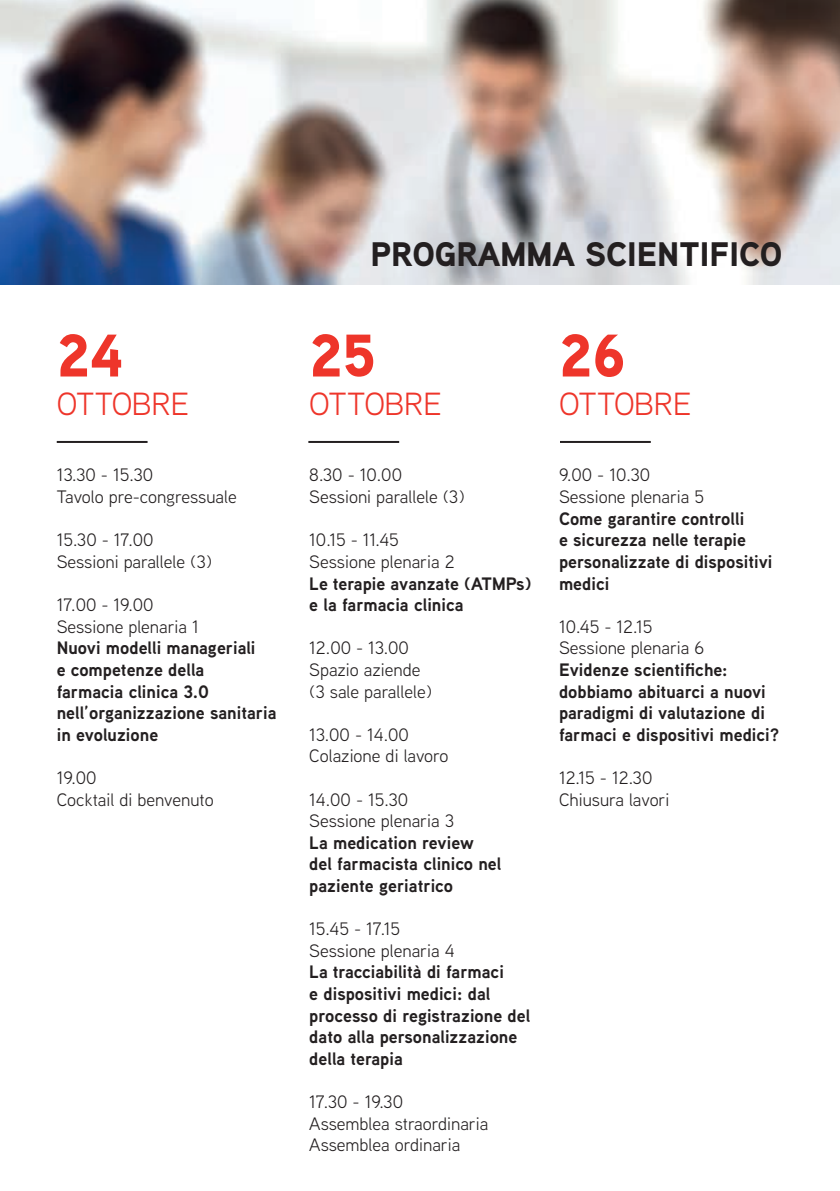
<style>
.page{position:relative;width:840px;height:1191px;background:#fff}
.page>*{position:absolute;margin:0;border:0;box-sizing:border-box;transform-origin:0 0}
.t1{font:900 60px "Aaux Next";color:#ee352a}
.t2{font:900 34px "Aaux Next";color:#231f20}
.t3{font:32px "Aaux Next";letter-spacing:-.01em;color:#ee352a}
.t4{font:700 18px/21.6px "Aaux Next";color:#231f20}
.t5{font:18px/21.6px "Aaux Next";color:#231f20}
</style>
<div class="page">
<img style="left:0;top:0;width:839px;height:284px">
<hr style="left:57px;top:441px;width:90px;height:2px;background:#231f20">
<hr style="left:308px;top:441px;width:91px;height:2px;background:#231f20">
<hr style="left:559px;top:441px;width:91px;height:2px;background:#231f20">
<h1 class="t1" style="left:57px;top:313px;width:68px">24</h1>
<h3 class="t3" style="left:57px;top:382px;width:134px">OTTOBRE</h3>
<p class="t5" style="left:57px;top:464px;width:181px">13.30 - 15.30<br>Tavolo pre-congressuale</p>
<p class="t5" style="left:57px;top:528px;width:157px">15.30 - 17.00<br>Sessioni parallele (3)</p>
<p class="t5" style="left:57px;top:593px;width:143px">17.00 - 19.00<br>Sessione plenaria 1</p>
<p class="t4" style="left:57px;top:637px;width:221px">Nuovi modelli manageriali<br>e competenze della<br>farmacia clinica 3.0 nell’organizzazione sanitaria in evoluzione</p>
<p class="t5" style="left:57px;top:766px;width:158px">19.00<br>Cocktail di benvenuto</p>
<h2 class="t2" style="left:370px;top:230px;width:413px">PROGRAMMA SCIENTIFICO</h2>
<h1 class="t1" style="left:309px;top:313px;width:68px">25</h1>
<h3 class="t3" style="left:309px;top:382px;width:134px">OTTOBRE</h3>
<p class="t5" style="left:309px;top:464px;width:157px">8.30 - 10.00<br>Sessioni parallele (3)</p>
<p class="t5" style="left:309px;top:528px;width:147px">10.15 - 11.45<br>Sessione plenaria 2</p>
<p class="t4" style="left:309px;top:572px;width:224px">Le terapie avanzate (ATMPs) e la farmacia clinica</p>
<p class="t5" style="left:309px;top:636px;width:124px">12.00 - 13.00<br>Spazio aziende (3 sale parallele)</p>
<p class="t5" style="left:309px;top:723px;width:141px">13.00 - 14.00<br>Colazione di lavoro</p>
<p class="t5" style="left:309px;top:788px;width:146px">14.00 - 15.30<br>Sessione plenaria 3</p>
<p class="t4" style="left:309px;top:831px;width:193px">La medication review<br>del farmacista clinico nel paziente geriatrico</p>
<p class="t5" style="left:309px;top:917px;width:147px">15.45 - 17.15<br>Sessione plenaria 4</p>
<p class="t4" style="left:309px;top:961px;width:222px">La tracciabilità di farmaci<br>e dispositivi medici: dal processo di registrazione del dato alla personalizzazione della terapia</p>
<p class="t5" style="left:309px;top:1090px;width:180px">17.30 - 19.30<br>Assemblea straordinaria<br>Assemblea ordinaria</p>
<h1 class="t1" style="left:558px;top:313px;width:68px">26</h1>
<h3 class="t3" style="left:558px;top:382px;width:134px">OTTOBRE</h3>
<p class="t5" style="left:558px;top:464px;width:146px">9.00 - 10.30<br>Sessione plenaria 5</p>
<p class="t4" style="left:558px;top:507px;width:215px">Come garantire controlli<br>e sicurezza nelle terapie personalizzate di dispositivi medici</p>
<p class="t5" style="left:558px;top:615px;width:147px">10.45 - 12.15<br>Sessione plenaria 6</p>
<p class="t4" style="left:558px;top:658px;width:222px">Evidenze scientifiche: dobbiamo abituarci a nuovi paradigmi di valutazione di farmaci e dispositivi medici?</p>
<p class="t5" style="left:558px;top:766px;width:112px">12.15 - 12.30<br>Chiusura lavori</p>
</div>
